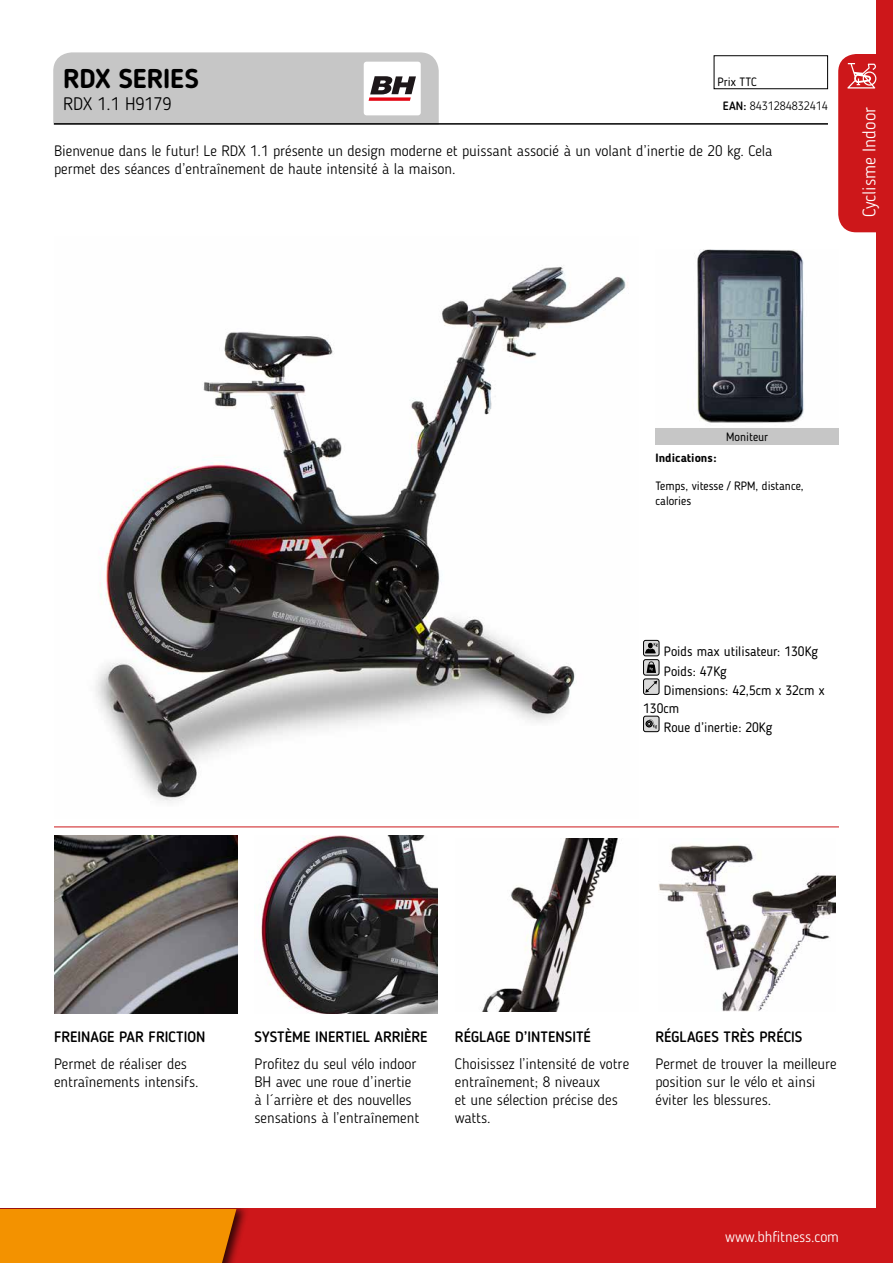
<style>
.page{position:relative;width:893px;height:1263px;background:#fff}
.page>*{position:absolute;margin:0;border:0;box-sizing:border-box;transform-origin:0 0}
.t1{font:700 27px "Blogger Sans";color:#000}
.t2{font:300 18px "Blogger Sans";color:#fff}
.t3{font:300 18px "Blogger Sans";color:#000}
.t4{font:300 15px/18px "Blogger Sans";color:#000}
.t5{font:500 15px "Blogger Sans";color:#000}
.t6{font:300 15px "Blogger Sans";color:#fff}
.t7{font:13.5px/19.2px "Blogger Sans";color:#000}
.t8{font:12px/14.4px "Blogger Sans";color:#000}
.t9{font:300 12px "Blogger Sans";color:#000}
.t10{font:700 12px "Blogger Sans";color:#000}
.s1{font-weight:500}
</style>
<div class="page">
<img style="left:54px;top:835px;width:183px;height:179px">
<img style="left:658px;top:845px;width:178px;height:166px">
<hr style="left:54px;top:123px;width:774px;height:2px;background:#000">
<hr style="left:54px;top:826px;width:785px;height:1px;background:#cd171a">
<div style="left:655px;top:428px;width:184px;height:17px;background:#c6c6c6"></div>
<svg style="left:53px;top:52px;width:386px;height:73px;background:#c4c2c3"></svg>
<div style="left:0;top:1209px;width:893px;height:54px;background:#cd171a"></div>
<div style="left:0;top:1209px;width:249px;height:54px;background:#000;opacity:.75"></div>
<div style="left:0;top:1209px;width:236px;height:54px;background:#f39200"></div>
<div style="left:876px;top:0;width:17px;height:1263px;background:#cd171a"></div>
<svg style="left:838px;top:54px;width:39px;height:178px;background:#cf2427"></svg>
<div style="left:714px;top:55px;width:114px;height:34px;border:1px solid #000"></div>
<svg style="left:643px;top:640px;width:16px;height:16px"></svg>
<div style="left:643px;top:640px;width:16px;height:16px;border:1px solid #000;border-radius:2px"></div>
<svg style="left:645px;top:643px;width:13px;height:10px"></svg>
<div style="left:643px;top:660px;width:16px;height:15px;background:#dadada;border-radius:2px"></div>
<div style="left:643px;top:659px;width:16px;height:16px;border:1px solid #000;border-radius:2px"></div>
<svg style="left:647px;top:661px;width:9px;height:12px"></svg>
<div style="left:643px;top:679px;width:16px;height:15px;background:#dadada;border-radius:2px"></div>
<div style="left:643px;top:678px;width:16px;height:17px;border:1px solid #000;border-radius:2px"></div>
<svg style="left:645px;top:681px;width:12px;height:12px"></svg>
<svg style="left:643px;top:716px;width:16px;height:16px"></svg>
<div style="left:643px;top:716px;width:16px;height:16px;border:1px solid #000;border-radius:2px"></div>
<svg style="left:647px;top:719px;width:10px;height:9px"></svg>
<img style="left:95px;top:265px;width:533px;height:536px">
<img style="left:694px;top:249px;width:110px;height:174px">
<img style="left:261px;top:835px;width:177px;height:179px">
<img style="left:482px;top:838px;width:136px;height:173px">
<h1 class="t1" style="left:63px;top:62px;width:137px">RDX SERIES</h1>
<p class="t3" style="left:63px;top:93px;width:110px">RDX 1.1 H9179</p>
<p class="t4" style="left:54px;top:142px;width:720px">Bienvenue dans le futur! Le RDX 1.1 présente un design moderne et puissant associé à un volant d’inertie de 20 kg. Cela permet des séances d’entraînement de haute intensité à la maison.</p>
<p class="t8" style="left:717px;top:75px;width:41px">Prix TTC</p>
<p class="t9" style="left:723px;top:98px;width:107px"><span class="s1">EAN:</span> 8431284832414</p>
<p class="t2" style="left:858px;top:217px;width:112px;rotate:-90deg">Cyclisme Indoor</p>
<p class="t8" style="left:726px;top:429px;width:44px">Moniteur</p>
<p class="t10" style="left:655px;top:450px;width:63px">Indications:</p>
<p class="t8" style="left:655px;top:479px;width:150px">Temps, vitesse / RPM, distance, calories</p>
<p class="t7" style="left:664px;top:642px;width:162px">Poids max utilisateur: 130Kg<br>Poids: 47Kg<br>Dimensions: 42,5cm x 32cm x</p>
<p class="t7" style="left:664px;top:698px;width:110px;text-indent:-21px">130cm<br>Roue d’inertie: 20Kg</p>
<p class="t5" style="left:54px;top:1028px;width:153px">FREINAGE PAR FRICTION</p>
<p class="t4" style="left:54px;top:1054px;width:146px">Permet de réaliser des entraînements intensifs.</p>
<p class="t5" style="left:254px;top:1028px;width:175px">SYSTÈME INERTIEL ARRIÈRE</p>
<p class="t4" style="left:254px;top:1054px;width:166px">Profitez du seul vélo indoor<br>BH avec une roue d’inertie à l´arrière et des nouvelles sensations à l’entraînement</p>
<p class="t5" style="left:455px;top:1028px;width:138px">RÉGLAGE D’INTENSITÉ</p>
<p class="t4" style="left:455px;top:1054px;width:176px">Choisissez l’intensité de votre entraînement; 8 niveaux<br>et une sélection précise des watts.</p>
<p class="t5" style="left:655px;top:1028px;width:149px">RÉGLAGES TRÈS PRÉCIS</p>
<p class="t4" style="left:655px;top:1054px;width:183px">Permet de trouver la meilleure position sur le vélo et ainsi éviter les blessures.</p>
<p class="t6" style="left:725px;top:1228px;width:115px">www.bhfitness.com</p>
</div>
